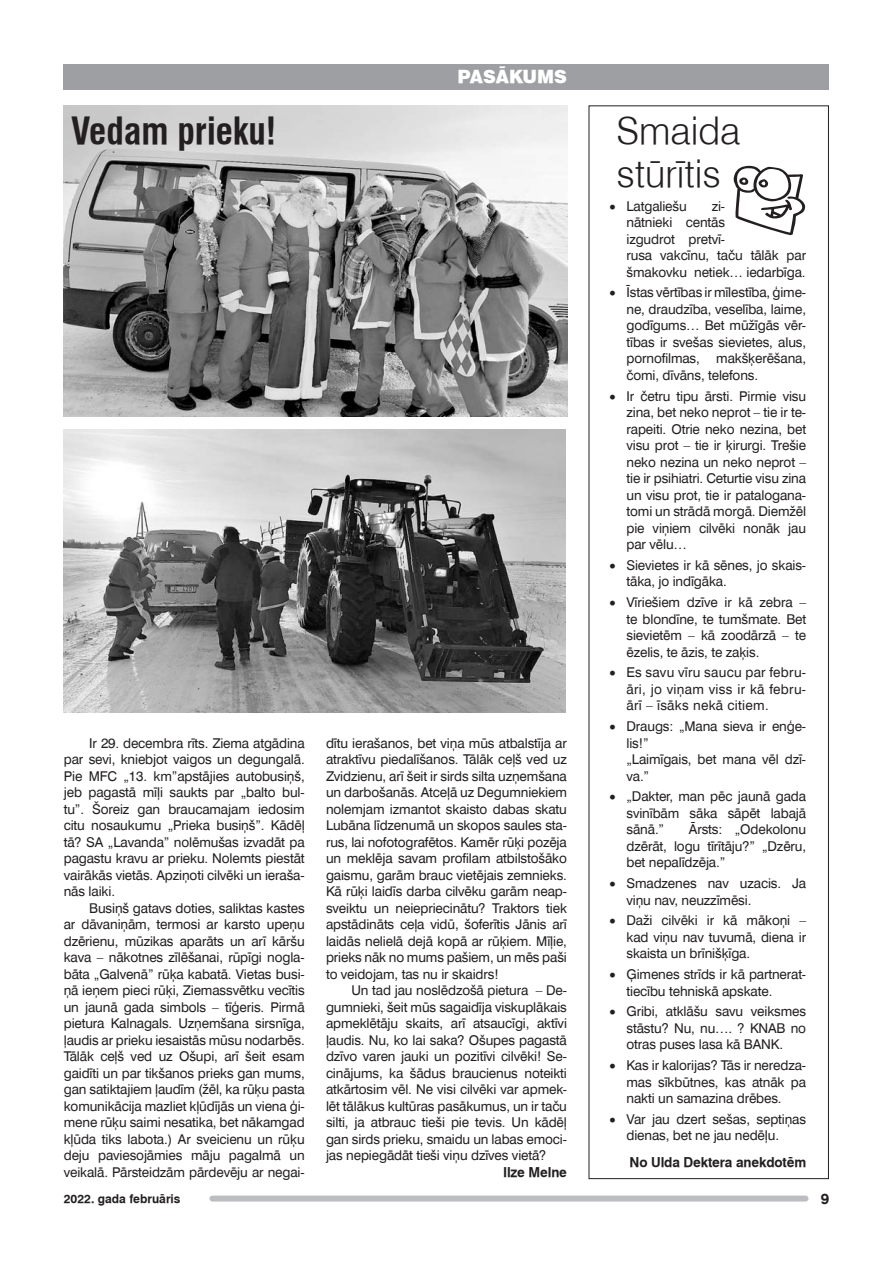
<style>
.page{position:relative;width:893px;height:1263px;background:#fff}
.page>*{position:absolute;margin:0;border:0;box-sizing:border-box;transform-origin:0 0}
.t1{font:300 37.5px/43.2px "Swiss 721 TL";color:#231f20}
.t2{font:700 condensed 36px "Swiss 721 TL";color:#231f20}
.t3{font:900 18px "Swiss 721 TL";color:#fff}
.t4{font:700 15px "Swiss 721 TL";color:#231f20}
.t5{font:13.5px/16.5px "Swiss 721 TL";letter-spacing:-.01em;color:#231f20;text-align:justify}
.t6{font:700 13.5px "Swiss 721 TL";letter-spacing:-.01em;color:#231f20}
.t7{font:700 12px "Swiss 721 TL";color:#231f20}
</style>
<div class="page">
<div style="left:212px;top:1195px;width:593px;height:6px;background:#bcbdc0"></div>
<img style="left:64px;top:105px;width:503px;height:312px">
<img style="left:64px;top:429px;width:502px;height:283px">
<svg style="left:733px;top:166px;width:72px;height:69px"></svg>
<div style="left:64px;top:64px;width:765px;height:25px;background:#9d9fa2"></div>
<div style="left:589px;top:105px;width:240px;height:1074px;border:1px solid #231f20"></div>
<h2 class="t2" style="left:71px;top:110px;width:207px">Vedam prieku!</h2>
<h3 class="t3" style="left:457px;top:66px;width:111px">PASĀKUMS</h3>
<p class="t5" style="left:64px;top:734px;width:242px;text-indent:26px">Ir 29. decembra rīts. Ziema atgādina par sevi, kniebjot vaigos un degungalā.<br>Pie MFC „13. km”apstājies autobusiņš, jeb pagastā mīļi saukts par „balto bul&shy;tu”. Šoreiz gan braucamajam iedosim citu nosaukumu „Prieka busiņš”. Kādēļ tā? SA „Lavanda” nolēmušas izvadāt pa pagastu kravu ar prieku. Nolemts piestāt vairākās vietās. Apziņoti cilvēki un ieraša&shy;nās laiki.</p>
<p class="t5" style="left:64px;top:899px;width:242px;text-indent:26px">Busiņš gatavs doties, saliktas kastes ar dāvaniņām, termosi ar karsto upeņu dzērienu, mūzikas aparāts un arī kāršu kava – nākotnes zīlēšanai, rūpīgi nogla&shy;bāta „Galvenā” rūķa kabatā. Vietas busi&shy;ņā ieņem pieci rūķi, Ziemassvētku vecītis un jaunā gada simbols – tīģeris. Pirmā pietura Kalnagals. Uzņemšana sirsnīga, ļaudis ar prieku iesaistās mūsu nodarbēs.<br>Tālāk ceļš ved uz Ošupi, arī šeit esam gaidīti un par tikšanos prieks gan mums, gan satiktajiem ļaudīm (žēl, ka rūķu pasta komunikācija mazliet kļūdījās un viena ģi&shy;mene rūķu saimi nesatika, bet nākamgad kļūda tiks labota.) Ar sveicienu un rūķu deju paviesojāmies māju pagalmā un veikalā. Pārsteidzām pārdevēju ar negai-</p>
<p class="t5" style="left:326px;top:734px;width:242px">dītu ierašanos, bet viņa mūs atbalstīja ar atraktīvu piedalīšanos. Tālāk ceļš ved uz Zvidzienu, arī šeit ir sirds silta uzņemšana un darbošanās. Atceļā uz Degumniekiem nolemjam izmantot skaisto dabas skatu Lubāna līdzenumā un skopos saules sta&shy;rus, lai nofotografētos. Kamēr rūķi pozēja un meklēja savam profilam atbilstošāko gaismu, garām brauc vietējais zemnieks.<br>Kā rūķi laidīs darba cilvēku garām neap&shy;sveiktu un neiepriecinātu? Traktors tiek apstādināts ceļa vidū, šoferītis Jānis arī laidās nelielā dejā kopā ar rūķiem. Mīļie, prieks nāk no mums pašiem, un mēs paši to veidojam, tas nu ir skaidrs!</p>
<p class="t5" style="left:326px;top:982px;width:242px;text-indent:26px">Un tad jau noslēdzošā pietura – De&shy;gumnieki, šeit mūs sagaidīja viskuplākais apmeklētāju skaits, arī atsaucīgi, aktīvi ļaudis. Nu, ko lai saka? Ošupes pagastā dzīvo varen jauki un pozitīvi cilvēki! Se&shy;cinājums, ka šādus braucienus noteikti atkārtosim vēl. Ne visi cilvēki var apmek&shy;lēt tālākus kultūras pasākumus, un ir taču silti, ja atbrauc tieši pie tevis. Un kādēļ gan sirds prieku, smaidu un labas emoci&shy;jas nepiegādāt tieši viņu dzīves vietā?</p>
<p class="t6" style="left:503px;top:1163px;width:65px">Ilze Melne</p>
<h1 class="t1" style="left:617px;top:108px;width:125px">Smaida stūrītis</h1>
<p class="t5" style="left:609px;top:197px;width:79px">• Latgaliešu</p>
<p class="t5" style="left:626px;top:197px;width:181px;text-align:left;text-indent:85px">zi-<br>nātnieki centās<br>izgudrot pretvī-<br>rusa vakcīnu, taču tālāk par šmakovku netiek… iedarbīga.</p>
<p class="t5" style="left:626px;top:284px;width:181px;text-indent:-17px">• Īstas vērtības ir mīlestība, ģime&shy;ne, draudzība, veselība, laime, godīgums… Bet mūžīgās vēr&shy;tības ir svešas sievietes, alus, pornofilmas, makšķerēšana, čomi, dīvāns, telefons.</p>
<p class="t5" style="left:626px;top:387px;width:181px;text-indent:-17px">• Ir četru tipu ārsti. Pirmie visu zina, bet neko neprot – tie ir te&shy;rapeiti. Otrie neko nezina, bet visu prot – tie ir ķirurgi. Trešie neko nezina un neko neprot – tie ir psihiatri. Ceturtie visu zina un visu prot, tie ir patalogana&shy;tomi un strādā morgā. Diemžēl pie viņiem cilvēki nonāk jau par vēlu…</p>
<p class="t5" style="left:626px;top:557px;width:181px;text-indent:-17px">• Sievietes ir kā sēnes, jo skais&shy;tāka, jo indīgāka.</p>
<p class="t5" style="left:626px;top:594px;width:181px;text-indent:-17px">• Vīriešiem dzīve ir kā zebra – te blondīne, te tumšmate. Bet sievietēm – kā zoodārzā – te ēzelis, te āzis, te zaķis.</p>
<p class="t5" style="left:626px;top:664px;width:181px;text-indent:-17px">• Es savu vīru saucu par febru&shy;āri, jo viņam viss ir kā febru&shy;ārī – īsāks nekā citiem.</p>
<p class="t5" style="left:626px;top:718px;width:181px;text-align:left;text-indent:-17px">• Draugs: „Mana sieva ir enģe&shy;lis!”<br>„Laimīgais, bet mana vēl dzī&shy;va.”</p>
<p class="t5" style="left:626px;top:788px;width:181px;text-indent:-17px">• „Dakter, man pēc jaunā gada svinībām sāka sāpēt labajā sānā.”</p>
<p class="t5" style="left:626px;top:821px;width:181px;text-indent:62px">Ārsts: „Odekolonu dzērāt, logu tīrītāju?” „Dzēru, bet nepalīdzēja.”</p>
<p class="t5" style="left:626px;top:875px;width:181px;text-indent:-17px">• Smadzenes nav uzacis. Ja viņu nav, neuzzīmēsi.</p>
<p class="t5" style="left:626px;top:912px;width:181px;text-indent:-17px">• Daži cilvēki ir kā mākoņi – kad viņu nav tuvumā, diena ir skaista un brīnišķīga.</p>
<p class="t5" style="left:626px;top:966px;width:181px;text-indent:-17px">• Ģimenes strīds ir kā partnerat&shy;tiecību tehniskā apskate.</p>
<p class="t5" style="left:626px;top:1003px;width:181px;text-indent:-17px">• Gribi, atklāšu savu veiksmes stāstu? Nu, nu…. ? KNAB no otras puses lasa kā BANK.</p>
<p class="t5" style="left:626px;top:1057px;width:181px;text-indent:-17px">• Kas ir kalorijas? Tās ir neredza&shy;mas sīkbūtnes, kas atnāk pa nakti un samazina drēbes.</p>
<p class="t5" style="left:626px;top:1111px;width:181px;text-indent:-17px">• Var jau dzert sešas, septiņas dienas, bet ne jau nedēļu.</p>
<p class="t6" style="left:629px;top:1154px;width:178px">No Ulda Dektera anekdotēm</p>
<p class="t7" style="left:64px;top:1191px;width:118px">2022. gada februāris</p>
<p class="t4" style="left:821px;top:1189px;width:10px">9</p>
</div>
